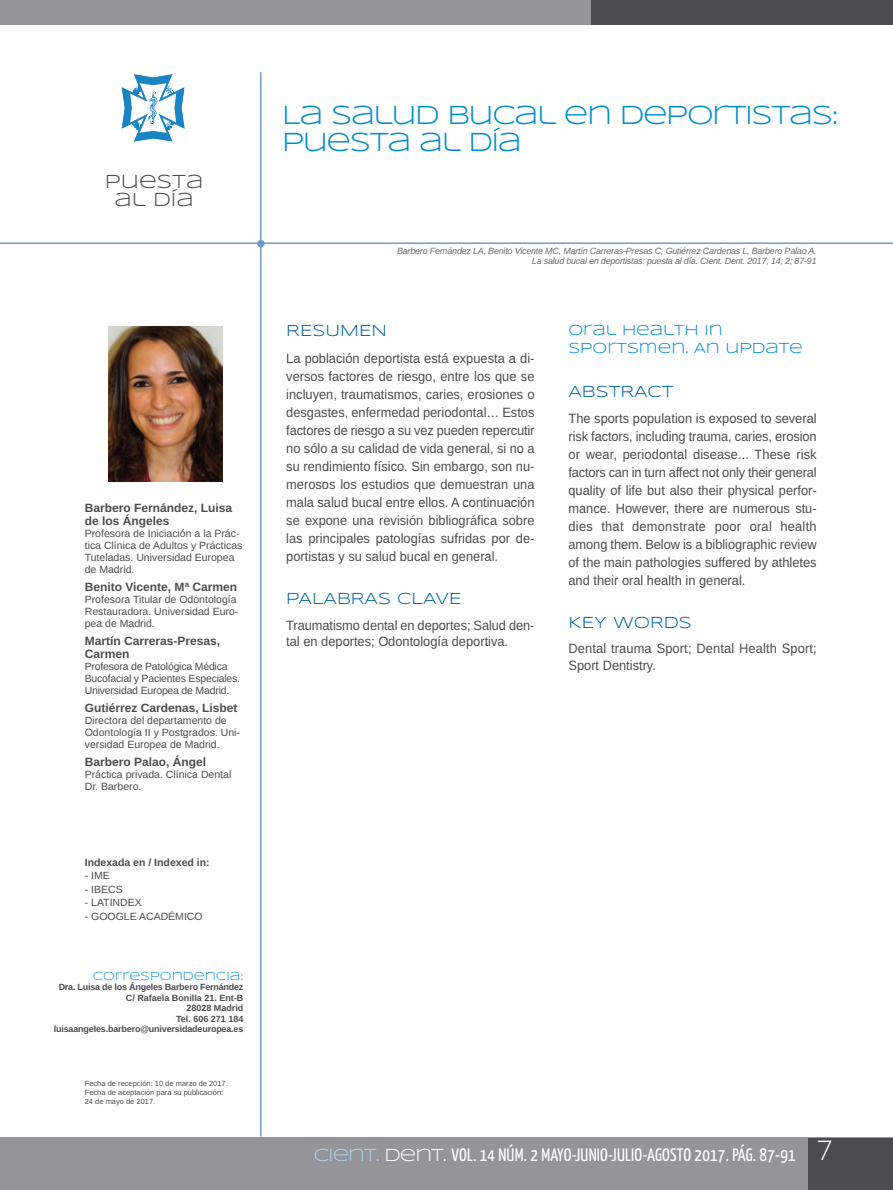
<style>
.page{position:relative;width:893px;height:1190px;background:#fff}
.page>*{position:absolute;margin:0;border:0;box-sizing:border-box;transform-origin:0 0}
.t1{font:27px/27px "Syncopate";letter-spacing:-.05em;color:#008dce}
.t2{font:19.5px/18px "Syncopate";color:#4b4c4d;text-align:center}
.t3{font:18px "Yanone Kaffeesatz";letter-spacing:.015em;color:#fff}
.t4{font:16.5px "Syncopate";color:#00649e}
.t5{font:15px/18px "Syncopate";color:#008dce}
.t6{font:13.5px/18px "Arimo";color:#4b4c4d;text-align:justify;scale:.95 1}
.t7{font:700 12px/13.5px "Arimo";color:#4b4c4d}
.t8{font:12px "Syncopate";color:#0a99d5}
.t9{font:10.5px/12px "Arimo";color:#4b4c4d}
.t10{font:10.5px/12px "Arimo";letter-spacing:-.02em;color:#4b4c4d}
.t11{font:700 10.5px "Arimo";color:#4b4c4d}
.t12{font:italic 9px/10.5px "Arimo";letter-spacing:-.025em;color:#6c6d70;text-align:right}
.t13{font:700 9px/10.5px "Arimo";letter-spacing:-.02em;color:#4b4c4d;text-align:right}
.t14{font:7.5px/9px "Arimo";color:#4b4c4d}
.s1{font-family:"Syncopate";color:#add2ed}
.s2{font-family:"Syncopate"}
.s3{font-family:"Walkway";font-weight:700;font-size:30px}
</style>
<div class="page">
<div style="left:0;top:0;width:599px;height:25px;background:#939598"></div>
<div style="left:591px;top:0;width:301px;height:25px;background:#4b4c4d"></div>
<svg style="left:121px;top:74px;width:64px;height:68px"></svg>
<hr style="left:0;top:242px;width:892px;height:2px;background:#739dc6">
<hr style="left:260px;top:72px;width:1px;height:1064px;background:#739dc6">
<div style="left:257px;top:240px;width:7px;height:7px;background:#739dc6;border-radius:50%"></div>
<img style="left:108px;top:326px;width:114px;height:155px">
<div style="left:0;top:1137px;width:892px;height:53px;background:#939598"></div>
<div style="left:808px;top:1137px;width:84px;height:53px;background:#4b4c4d"></div>
<h2 class="t2" style="left:105px;top:173px;width:100px">PUESTA<br>AL DÍA</h2>
<p class="t7" style="left:85px;top:501px;width:149px">Barbero Fernández, Luisa de los Ángeles</p>
<p class="t9" style="left:85px;top:528px;width:159px">Profesora de Iniciación a la Prác&shy;tica Clínica de Adultos y Prácticas<br>Tuteladas. universidad Europea de Madrid.</p>
<p class="t7" style="left:85px;top:580px;width:154px">Benito Vicente, Mª Carmen</p>
<p class="t9" style="left:85px;top:593px;width:155px">Profesora Titular de Odontología<br>Restauradora. universidad Euro&shy;pea de Madrid.</p>
<p class="t7" style="left:85px;top:634px;width:137px">Martín Carreras-Presas,<br>Carmen</p>
<p class="t10" style="left:85px;top:661px;width:157px">Profesora de Patológica Médica<br>Bucofacial y Pacientes Especiales. universidad Europea de Madrid.</p>
<p class="t7" style="left:85px;top:701px;width:154px">Gutiérrez Cardenas, Lisbet</p>
<p class="t9" style="left:85px;top:714px;width:157px">Directora del departamento de<br>Odontología II y Postgrados. uni&shy;versidad Europea de Madrid.</p>
<p class="t7" style="left:85px;top:755px;width:123px">Barbero Palao, Ángel</p>
<p class="t9" style="left:85px;top:768px;width:148px">Práctica privada. Clínica Dental<br>Dr. Barbero.</p>
<p class="t11" style="left:85px;top:856px;width:126px">Indexada en / Indexed in:</p>
<p class="t9" style="left:85px;top:870px;width:27px">- IME</p>
<p class="t9" style="left:85px;top:883px;width:39px">- IBECS</p>
<p class="t9" style="left:85px;top:897px;width:58px">- LATINDEX</p>
<p class="t9" style="left:85px;top:910px;width:119px">- GOOGLE ACADÉMICO</p>
<p class="t8" style="left:93px;top:968px;width:152px">CORRESPONDENCIA:</p>
<p class="t13" style="left:54px;top:982px;width:191px">Dra. Luisa de los Ángeles Barbero Fernández<br>C/ Rafaela Bonilla 21. Ent-B<br>28028 Madrid<br>Tel. 606 271 184 luisaangeles.barbero@universidadeuropea.es</p>
<p class="t14" style="left:85px;top:1079px;width:145px">Fecha de recepción: 10 de marzo de 2017.<br>Fecha de aceptación para su publicación:<br>24 de mayo de 2017.</p>
<h1 class="t1" style="left:282px;top:101px;width:558px">LA SALUD BUCAL EN DEPORTISTAS:<br>PUESTA AL DÍA</h1>
<p class="t12" style="left:397px;top:245px;width:421px">Barbero Fernández LA, Benito Vicente MC, Martín Carreras-Presas C, Gutiérrez Cardenas L, Barbero Palao A.<br>La salud bucal en deportistas: puesta al día. Cient. Dent. 2017; 14; 2; 87-91</p>
<p class="t4" style="left:286px;top:321px;width:102px">RESUMEN</p>
<p class="t6" style="left:286px;top:349px;width:263px">La población deportista está expuesta a di&shy;versos factores de riesgo, entre los que se incluyen, traumatismos, caries, erosiones o desgastes, enfermedad periodontal… Estos factores de riesgo a su vez pueden repercutir no sólo a su calidad de vida general, si no a su rendimiento físico. Sin embargo, son nu&shy;merosos los estudios que demuestran una mala salud bucal entre ellos. A continuación se expone una revisión bibliográfica sobre las principales patologías sufridas por de&shy;portistas y su salud bucal en general.</p>
<p class="t4" style="left:286px;top:589px;width:177px">PALABRAS CLAVE</p>
<p class="t6" style="left:286px;top:617px;width:263px;line-height:16.2px">Traumatismo dental en deportes; Salud den&shy;tal en deportes; Odontología deportiva.</p>
<p class="t5" style="left:568px;top:321px;width:236px">ORAL HEALTH IN<br>SPORTSMEN. AN UPDATE</p>
<p class="t4" style="left:568px;top:381px;width:106px">ABSTRACT</p>
<p class="t6" style="left:568px;top:409px;width:263px">The sports population is exposed to several risk factors, including trauma, caries, erosion or wear, periodontal disease... These risk factors can in turn affect not only their general quality of life but also their physical perfor&shy;mance. however, there are numerous stu&shy;dies that demonstrate poor oral health among them. Below is a bibliographic review of the main pathologies suffered by athletes and their oral health in general.</p>
<p class="t4" style="left:568px;top:612px;width:125px">KEY WORDS</p>
<p class="t6" style="left:568px;top:641px;width:263px;line-height:16.2px">Dental trauma Sport; Dental health Sport;<br>Sport Dentistry.</p>
<h3 class="t3" style="left:313px;top:1144px;width:520px"><span class="s1">CIENT.</span> <span class="s2">DENT.</span> VOL. 14 NÚM. 2 MAYO-JUNIO-JULIO-AGOSTO 2017. PÁG. 87-91 <span class="s3">7</span></h3>
</div>
